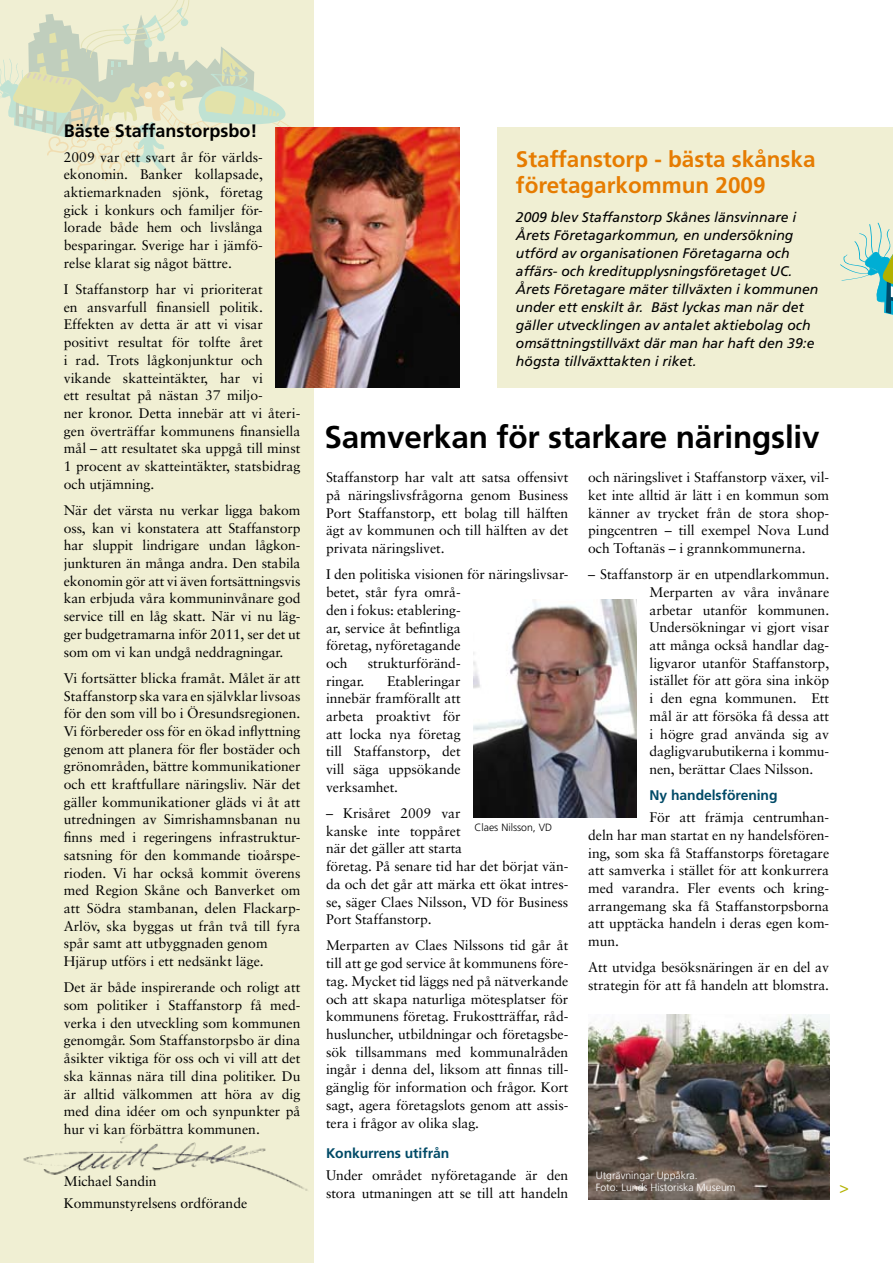
<style>
.page{position:relative;width:893px;height:1263px;background:#fff}
.page>*{position:absolute;margin:0;border:0;box-sizing:border-box;transform-origin:0 0}
.t1{font:700 31.5px "Frutiger";letter-spacing:-.005em;color:#000}
.t2{font:700 22.5px/25.5px "Frutiger";color:#e67c01}
.t3{font:700 18px "Frutiger";color:#000}
.t4{font:18px "Sabon";color:#b3b200}
.t5{font:13.95px/17.7px "Sabon";color:#000;text-align:justify}
.t6{font:italic 13.95px/18px "Frutiger";color:#000}
.t7{font:700 13.95px "Frutiger";letter-spacing:-.005em;color:#004a67}
.t8{font:300 10.5px/12px "Frutiger";color:#fff}
.t9{font:300 10.5px "Frutiger";color:#000}
</style>
<div class="page">
<div style="left:829px;top:128px;width:64px;height:260px;background:#f0efd3"></div>
<div style="left:0;top:0;width:313px;height:1263px;background:#f0efd3"></div>
<img style="left:23px;top:1114px;width:291px;height:91px">
<img style="left:276px;top:128px;width:183px;height:259px">
<div style="left:497px;top:128px;width:332px;height:260px;background:#f0efd3"></div>
<img style="left:473px;top:600px;width:164px;height:217px">
<img style="left:588px;top:1014px;width:241px;height:185px">
<svg style="left:0;top:0;width:313px;height:181px"></svg>
<div style="left:145px;top:92px;width:7px;height:7px;background:#f2f2db;border-radius:50%"></div>
<div style="left:157px;top:91px;width:7px;height:6px;background:#f2f2db;border-radius:50%"></div>
<svg style="left:840px;top:223px;width:53px;height:92px"></svg>
<p class="t3" style="left:64px;top:120px;width:195px">Bäste Staffanstorpsbo!</p>
<p class="t5" style="left:64px;top:148px;width:201px">2009 var ett svart år för världs&shy;ekonomin. Banker kollapsade, aktiemarknaden sjönk, företag gick i konkurs och familjer för&shy;lorade både hem och livslånga besparingar. Sverige har i jämfö&shy;relse klarat sig något bättre.</p>
<p class="t5" style="left:64px;top:280px;width:238px;text-align:left">I Staffanstorp har vi prioriterat<br>en ansvarfull finansiell politik.<br>Effekten av detta är att vi visar positivt resultat för tolfte året<br>i rad. Trots lågkonjunktur och vikande skatteintäkter, har vi<br>ett resultat på nästan 37 miljo-<br>ner kronor. Detta innebär att vi återi&shy;gen överträffar kommunens finansiella mål – att resultatet ska uppgå till minst 1 procent av skatteintäkter, statsbidrag och utjämning.</p>
<p class="t5" style="left:64px;top:501px;width:238px">När det värsta nu verkar ligga bakom oss, kan vi konstatera att Staffanstorp har sluppit lindrigare undan lågkon&shy;junkturen än många andra. Den stabila ekonomin gör att vi även fortsättningsvis kan erbjuda våra kommuninvånare god service till en låg skatt. När vi nu läg&shy;ger budgetramarna inför 2011, ser det ut som om vi kan undgå neddragningar.</p>
<p class="t5" style="left:64px;top:669px;width:238px;text-align:left">Vi fortsätter blicka framåt. Målet är att Staffanstorp ska vara en självklar livsoas för den som vill bo i Öresundsregionen.<br>Vi förbereder oss för en ökad inflyttning genom att planera för fler bostäder och grönområden, bättre kommunikationer och ett kraftfullare näringsliv. När det gäller kommunikationer gläds vi åt att utredningen av Simrishamnsbanan nu finns med i regeringens infrastruktur&shy;satsning för den kommande tioårspe&shy;rioden. Vi har också kommit överens med Region Skåne och Banverket om att Södra stambanan, delen Flackarp-Arlöv, ska byggas ut från två till fyra spår samt att utbyggnaden genom Hjärup utförs i ett nedsänkt läge.</p>
<p class="t5" style="left:64px;top:978px;width:238px">Det är både inspirerande och roligt att som politiker i Staffanstorp få med&shy;verka i den utveckling som kommunen genomgår. Som Staffanstorpsbo är dina åsikter viktiga för oss och vi vill att det ska kännas nära till dina politiker. Du är alltid välkommen att höra av dig med dina idéer om och synpunkter på hur vi kan förbättra kommunen.</p>
<h2 class="t2" style="left:516px;top:147px;width:301px">Staffanstorp - bästa skånska företagarkommun 2009</h2>
<p class="t6" style="left:516px;top:208px;width:304px">2009 blev Staffanstorp Skånes länsvinnare i Årets Företagarkommun, en undersökning utförd av organisationen Företagarna och affärs- och kreditupplysningsföretaget UC.<br>Årets Företagare mäter tillväxten i kommunen under ett enskilt år. Bäst lyckas man när det gäller utvecklingen av antalet aktiebolag och omsättningstillväxt där man har haft den 39:e högsta tillväxttakten i riket.</p>
<h1 class="t1" style="left:325px;top:418px;width:497px">Samverkan för starkare näringsliv</h1>
<p class="t5" style="left:588px;top:468px;width:242px">och näringslivet i Staffanstorp växer, vil&shy;ket inte alltid är lätt i en kommun som känner av trycket från de stora shop&shy;pingcentren – till exempel Nova Lund och Toftanäs – i grannkommunerna.</p>
<p class="t5" style="left:650px;top:565px;width:181px;text-indent:-61px">– Staffanstorp är en utpendlarkommun.<br>Merparten av våra invånare arbetar utanför kommunen.<br>Undersökningar vi gjort visar att många också handlar dag&shy;ligvaror utanför Staffanstorp, istället för att göra sina inköp i den egna kommunen. Ett mål är att försöka få dessa att i högre grad använda sig av dagligvarubutikerna i kommu&shy;nen, berättar Claes Nilsson.</p>
<p class="t7" style="left:650px;top:787px;width:130px">Ny handelsförening</p>
<p class="t5" style="left:588px;top:808px;width:242px;text-indent:61px">För att främja centrumhan&shy;deln har man startat en ny handelsfören&shy;ing, som ska få Staffanstorps företagare att samverka i stället för att konkurrera med varandra. Fler events och kring&shy;arrangemang ska få Staffanstorpsborna att upptäcka handeln i deras egen kom&shy;mun.</p>
<p class="t5" style="left:588px;top:958px;width:242px">Att utvidga besöksnäringen är en del av strategin för att få handeln att blomstra.</p>
<p class="t5" style="left:326px;top:468px;width:244px">Staffanstorp har valt att satsa offensivt på näringslivsfrågorna genom Business Port Staffanstorp, ett bolag till hälften ägt av kommunen och till hälften av det privata näringslivet.</p>
<p class="t5" style="left:326px;top:565px;width:244px;text-align:left">I den politiska visionen för näringslivsar&shy;betet, står fyra områ-<br>den i fokus: etablering-<br>ar, service åt befintliga<br>företag, nyföretagande<br>och</p>
<p class="t5" style="left:368px;top:654px;width:94px">strukturföränd-</p>
<p class="t5" style="left:326px;top:672px;width:136px;text-indent:61px">Etableringar innebär framförallt att arbeta proaktivt för att locka nya företag till Staffanstorp, det vill säga uppsökande verksamhet.</p>
<p class="t5" style="left:326px;top:804px;width:244px;text-align:left">– Krisåret 2009 var<br>kanske inte toppåret<br>när det gäller att starta<br>företag. På senare tid har det börjat vän&shy;da och det går att märka ett ökat intres&shy;se, säger Claes Nilsson, VD för Business<br>Port Staffanstorp.</p>
<p class="t5" style="left:326px;top:937px;width:244px">Merparten av Claes Nilssons tid går åt till att ge god service åt kommunens före&shy;tag. Mycket tid läggs ned på nätverkande och att skapa naturliga mötesplatser för kommunens företag. Frukostträffar, råd&shy;husluncher, utbildningar och företagsbe&shy;sök tillsammans med kommunalråden ingår i denna del, liksom att finnas till&shy;gänglig för information och frågor. Kort sagt, agera företagslots genom att assis&shy;tera i frågor av olika slag.</p>
<p class="t7" style="left:326px;top:1145px;width:125px">Konkurrens utifrån</p>
<p class="t5" style="left:326px;top:1166px;width:244px">Under området nyföretagande är den stora utmaningen att se till att handeln</p>
<p class="t5" style="left:326px;top:672px;width:40px">ringar.</p>
<p class="t9" style="left:474px;top:821px;width:79px">Claes Nilsson, VD</p>
<p class="t5" style="left:64px;top:1170px;width:185px;line-height:21.9px">Michael Sandin<br>Kommunstyrelsens ordförande</p>
<p class="t8" style="left:596px;top:1170px;width:142px">Utgrävningar Uppåkra.<br>Foto: Lunds Historiska Museum</p>
<p class="t4" style="left:839px;top:1175px;width:12px">&gt;</p>
</div>
